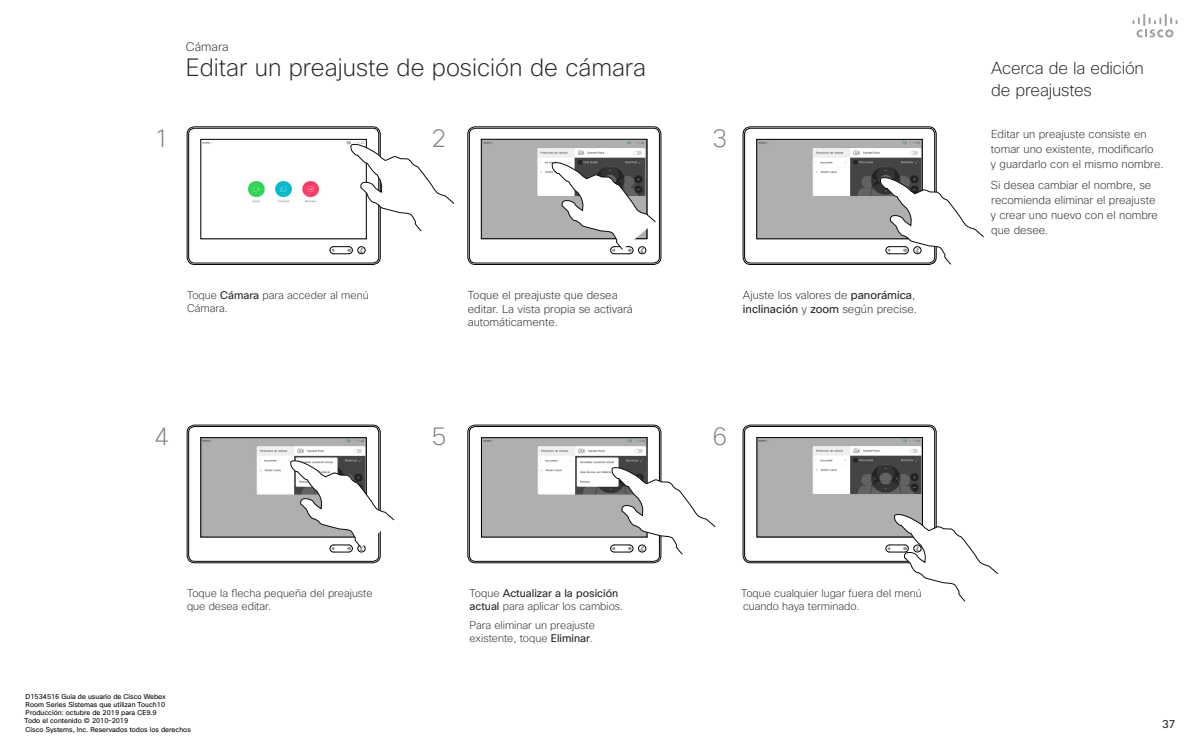
<style>
.page{position:relative;width:1200px;height:750px;background:#fff}
.page>*{position:absolute;margin:0;border:0;box-sizing:border-box;transform-origin:0 0}
.t1{font:200 25px "Cisco Sans";color:#808080}
.t2{font:200 24.31px "Cisco Sans";color:#262626}
.t3{font:200 16.88px/22.5px "Cisco Sans";letter-spacing:-.01em;color:#262626}
.t4{font:200 12.19px "Cisco Sans";letter-spacing:.005em;color:#262626}
.t5{font:200 11.25px/15px "Cisco Sans";color:#262626}
.t6{font:11.25px "Cisco Sans";color:#262626}
.t7{font:200 10.81px/13px "Cisco Sans";color:#262626}
.t8{font:6.88px/8.2px "Cisco Sans";color:#000}
.s1{font-weight:400}
</style>
<div class="page">
<svg style="left:1132px;top:14px;width:46px;height:24px"></svg>
<div style="left:468px;top:425px;width:193px;height:138px;border:1px solid #000;border-radius:7px"></div>
<div style="left:469px;top:426px;width:191px;height:135px;border:1px solid #000;border-radius:6px"></div>
<img style="left:483px;top:440px;width:162px;height:95px">
<div style="left:743px;top:425px;width:193px;height:138px;border:1px solid #000;border-radius:7px"></div>
<div style="left:745px;top:426px;width:190px;height:135px;border:1px solid #000;border-radius:6px"></div>
<div style="left:468px;top:127px;width:193px;height:138px;border:1px solid #000;border-radius:7px"></div>
<div style="left:469px;top:128px;width:191px;height:135px;border:1px solid #000;border-radius:6px"></div>
<div style="left:743px;top:127px;width:193px;height:138px;border:1px solid #000;border-radius:7px"></div>
<div style="left:745px;top:128px;width:190px;height:135px;border:1px solid #000;border-radius:6px"></div>
<div style="left:187px;top:425px;width:193px;height:138px;border:1px solid #000;border-radius:7px"></div>
<div style="left:189px;top:426px;width:190px;height:135px;border:1px solid #000;border-radius:6px"></div>
<img style="left:203px;top:440px;width:161px;height:95px">
<div style="left:187px;top:127px;width:193px;height:138px;border:1px solid #000;border-radius:7px"></div>
<div style="left:189px;top:128px;width:190px;height:135px;border:1px solid #000;border-radius:6px"></div>
<div style="left:358px;top:247px;width:7px;height:7px;border:1px solid #000;border-radius:50%"></div>
<svg style="left:359px;top:248px;width:5px;height:4px"></svg>
<svg style="left:330px;top:247px;width:23px;height:7px"></svg>
<img style="left:203px;top:141px;width:161px;height:62px">
<div style="left:201px;top:139px;width:165px;height:100px;border:1px solid #000"></div>
<svg style="left:350px;top:144px;width:105px;height:87px"></svg>
<svg style="left:610px;top:467px;width:106px;height:88px"></svg>
<svg style="left:290px;top:460px;width:104px;height:92px"></svg>
<img style="left:759px;top:141px;width:161px;height:96px">
<div style="left:757px;top:139px;width:165px;height:100px;border:1px solid #000"></div>
<svg style="left:880px;top:177px;width:104px;height:88px"></svg>
<img style="left:483px;top:141px;width:162px;height:96px">
<div style="left:481px;top:139px;width:166px;height:100px;border:1px solid #000"></div>
<img style="left:759px;top:439px;width:162px;height:96px">
<div style="left:757px;top:437px;width:166px;height:100px;border:1px solid #000"></div>
<svg style="left:552px;top:162px;width:104px;height:92px"></svg>
<svg style="left:886px;top:514px;width:112px;height:88px"></svg>
<p class="t4" style="left:186px;top:39px;width:44px">Cámara</p>
<h2 class="t2" style="left:186px;top:52px;width:462px">Editar un preajuste de posición de cámara</h2>
<h1 class="t1" style="left:154px;top:123px;width:17px">1</h1>
<h1 class="t1" style="left:432px;top:123px;width:16px">2</h1>
<h1 class="t1" style="left:713px;top:123px;width:16px">3</h1>
<p class="t7" style="left:187px;top:288px;width:183px">Toque <span class="s1">Cámara</span> para acceder al menú<br>Cámara.</p>
<p class="t5" style="left:468px;top:288px;width:167px;line-height:13.5px">Toque el preajuste que desea editar. La vista propia se activará automáticamente.</p>
<p class="t5" style="left:743px;top:288px;width:176px;line-height:13.5px">Ajuste los valores de <span class="s1">panorámica</span>, <span class="s1">inclinación</span> y <span class="s1">zoom</span> según precise.</p>
<h1 class="t1" style="left:154px;top:420px;width:16px">4</h1>
<h1 class="t1" style="left:432px;top:420px;width:16px">5</h1>
<h1 class="t1" style="left:713px;top:420px;width:16px">6</h1>
<p class="t7" style="left:187px;top:587px;width:187px">Toque la flecha pequeña del preajuste que desea editar.</p>
<p class="t8" style="left:24px;top:692px;width:168px">D1534516 Guía de usuario de Cisco Webex<br>Room Series Sistemas que utilizan Touch10<br>Producción: octubre de 2019 para CE9.9<br>Todo el contenido © 2010–2019<br>Cisco Systems, Inc. Reservados todos los derechos</p>
<p class="t7" style="left:470px;top:587px;width:155px">Toque <span class="s1">Actualizar a la posición actual</span> para aplicar los cambios.</p>
<p class="t7" style="left:469px;top:619px;width:127px">Para eliminar un preajuste existente, toque <span class="s1">Eliminar</span>.</p>
<p class="t7" style="left:741px;top:587px;width:182px">Toque cualquier lugar fuera del menú cuando haya terminado.</p>
<h3 class="t3" style="left:991px;top:56px;width:154px">Acerca de la edición de preajustes</h3>
<p class="t5" style="left:991px;top:126px;width:175px">Editar un preajuste consiste en tomar uno existente, modificarlo<br>y guardarlo con el mismo nombre.</p>
<p class="t5" style="left:991px;top:177px;width:169px">Si desea cambiar el nombre, se recomienda eliminar el preajuste y crear uno nuevo con el nombre que desee.</p>
<p class="t6" style="left:1162px;top:716px;width:15px">37</p>
</div>
